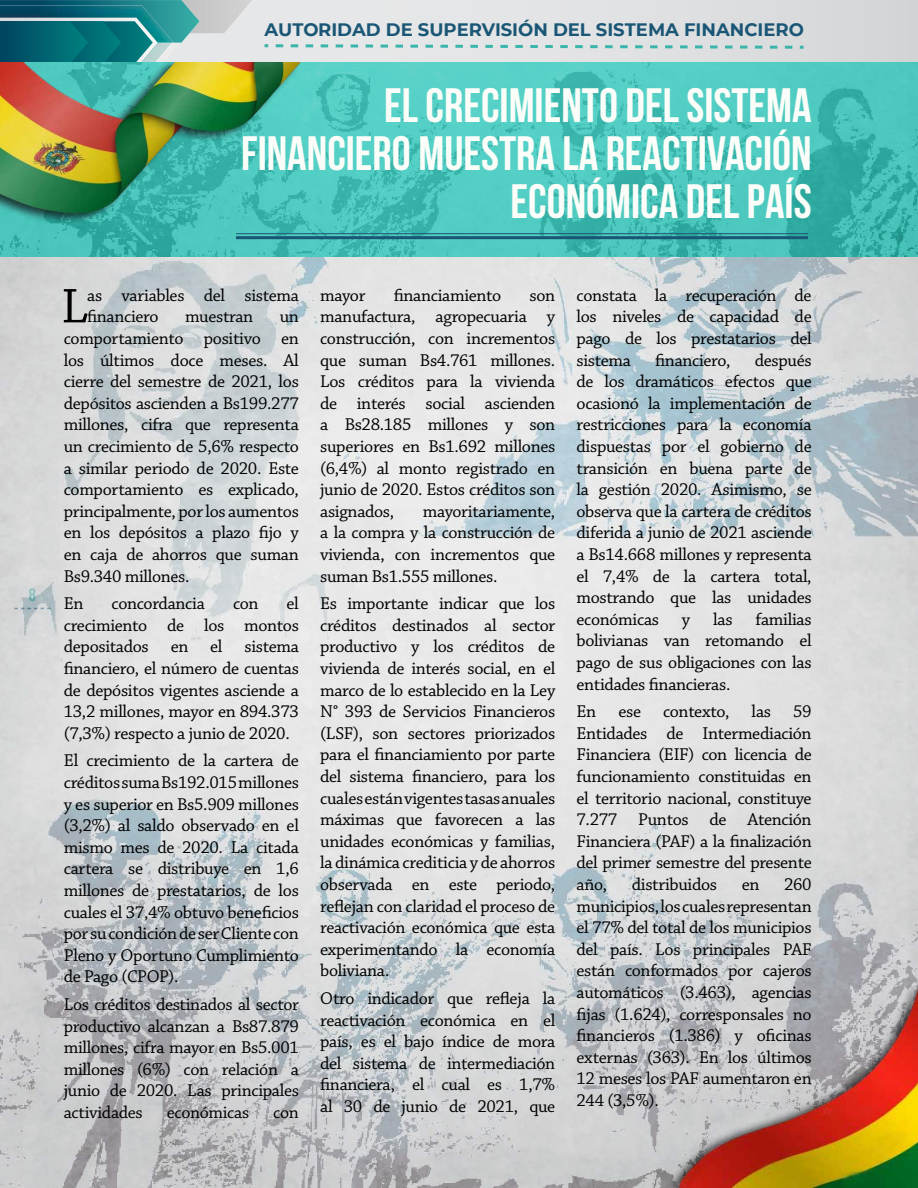
<style>
.page{position:relative;width:918px;height:1188px;background:#fff}
.page>*{position:absolute;margin:0;border:0;box-sizing:border-box;transform-origin:0 0}
.t1{font:51.3px "Chaparral Pro";color:#000}
.t2{font:700 48px/48px "Bebas Neue";color:#fbfdf8;text-align:right}
.t3{font:800 33px "Montserrat";color:#fff}
.t4{font:18px/21.6px "Chaparral Pro";letter-spacing:-.02em;color:#000;text-align:justify}
.t5{font:700 18px "Montserrat";color:#1a5675}
.t6{font:700 18px "Bebas Neue";color:#3ab5ab}
</style>
<div class="page">
<svg style="left:200px;top:0;width:718px;height:62px;background:#dfe1e2"></svg>
<img style="left:200px;top:0;width:52px;height:33px">
<svg style="left:0;top:0;width:200px;height:62px;background:#2c808a"></svg>
<svg style="left:785px;top:46px;width:7px;height:3px"></svg>
<svg style="left:770px;top:46px;width:7px;height:3px"></svg>
<svg style="left:755px;top:46px;width:7px;height:3px"></svg>
<svg style="left:740px;top:46px;width:7px;height:3px"></svg>
<svg style="left:725px;top:46px;width:7px;height:3px"></svg>
<svg style="left:710px;top:45px;width:8px;height:4px"></svg>
<svg style="left:695px;top:45px;width:8px;height:3px"></svg>
<svg style="left:680px;top:45px;width:8px;height:3px"></svg>
<svg style="left:665px;top:45px;width:8px;height:3px"></svg>
<svg style="left:650px;top:45px;width:8px;height:3px"></svg>
<svg style="left:635px;top:45px;width:8px;height:3px"></svg>
<svg style="left:620px;top:45px;width:8px;height:3px"></svg>
<svg style="left:605px;top:45px;width:8px;height:3px"></svg>
<svg style="left:590px;top:45px;width:8px;height:3px"></svg>
<svg style="left:575px;top:45px;width:8px;height:3px"></svg>
<svg style="left:560px;top:45px;width:8px;height:3px"></svg>
<svg style="left:545px;top:45px;width:8px;height:3px"></svg>
<svg style="left:530px;top:45px;width:8px;height:3px"></svg>
<svg style="left:515px;top:45px;width:8px;height:3px"></svg>
<svg style="left:500px;top:45px;width:8px;height:3px"></svg>
<svg style="left:485px;top:45px;width:8px;height:3px"></svg>
<svg style="left:470px;top:45px;width:8px;height:3px"></svg>
<svg style="left:455px;top:45px;width:8px;height:3px"></svg>
<svg style="left:440px;top:45px;width:8px;height:3px"></svg>
<svg style="left:425px;top:45px;width:8px;height:3px"></svg>
<svg style="left:411px;top:45px;width:7px;height:3px"></svg>
<svg style="left:396px;top:45px;width:7px;height:3px"></svg>
<svg style="left:381px;top:45px;width:7px;height:3px"></svg>
<svg style="left:366px;top:45px;width:7px;height:3px"></svg>
<svg style="left:351px;top:44px;width:7px;height:4px"></svg>
<svg style="left:336px;top:44px;width:7px;height:3px"></svg>
<svg style="left:321px;top:44px;width:7px;height:3px"></svg>
<svg style="left:306px;top:44px;width:7px;height:3px"></svg>
<svg style="left:291px;top:44px;width:7px;height:3px"></svg>
<svg style="left:276px;top:44px;width:7px;height:3px"></svg>
<svg style="left:800px;top:46px;width:4px;height:3px"></svg>
<img style="left:0;top:257px;width:918px;height:931px">
<img style="left:670px;top:986px;width:248px;height:202px">
<img style="left:0;top:62px;width:918px;height:195px">
<hr style="left:236px;top:233px;width:572px;height:1px;background:#1a5675">
<hr style="left:236px;top:236px;width:572px;height:3px;background:#1a5675">
<img style="left:0;top:62px;width:302px;height:173px">
<p class="t5" style="left:265px;top:17px;width:541px">AUTORIDAD DE SUPERVISIÓN DEL SISTEMA FINANCIERO</p>
<h2 class="t2" style="left:241px;top:81px;width:572px">EL CRECIMIENTO DEL SISTEMA<br>FINANCIERO MUESTRA LA REACTIVACIÓN<br>ECONÓMICA DEL PAÍS</h2>
<h3 class="t3" style="left:92px;top:97px;width:602px">SISTEMA FINANCIERO 6 de agosto</h3>
<p class="t6" style="left:29px;top:585px;width:9px">8</p>
<h1 class="t1" style="left:61px;top:278px;width:28px">L</h1>
<p class="t4" style="left:87px;top:285px;width:213px">as variables del sistema financiero</p>
<p class="t4" style="left:185px;top:307px;width:70px">muestran</p>
<p class="t4" style="left:64px;top:307px;width:237px;text-indent:216px">un comportamiento positivo en los últimos doce meses. Al cierre del semestre de 2021, los depósitos ascienden a Bs199.277 millones, cifra que representa un crecimiento de 5,6% respecto a similar periodo de 2020. Este comportamiento es explicado, principalmente, por los aumentos en los depósitos a plazo fijo y en caja de ahorros que suman Bs9.340 millones.</p>
<p class="t4" style="left:64px;top:593px;width:21px">En</p>
<p class="t4" style="left:112px;top:593px;width:95px">concordancia</p>
<p class="t4" style="left:233px;top:593px;width:27px">con</p>
<p class="t4" style="left:64px;top:593px;width:237px;text-indent:223px">el crecimiento de los montos depositados en el sistema financiero, el número de cuentas de depósitos vigentes asciende a 13,2 millones, mayor en 894.373 (7,3%) respecto a junio de 2020.</p>
<p class="t4" style="left:64px;top:751px;width:237px">El crecimiento de la cartera de créditos suma Bs192.015 millones y es superior en Bs5.909 millones (3,2%) al saldo observado en el mismo mes de 2020. La citada cartera se distribuye en 1,6 millones de prestatarios, de los cuales el 37,4% obtuvo beneficios por su condición de ser Cliente con Pleno y Oportuno Cumplimiento de Pago (CPOP).</p>
<p class="t4" style="left:64px;top:994px;width:237px">Los créditos destinados al sector productivo alcanzan a Bs87.879 millones, cifra mayor en Bs5.001 millones (6%) con relación a junio de 2020. Las principales actividades</p>
<p class="t4" style="left:167px;top:1102px;width:84px">económicas</p>
<p class="t4" style="left:273px;top:1102px;width:27px">con</p>
<p class="t4" style="left:320px;top:285px;width:47px">mayor</p>
<p class="t4" style="left:394px;top:285px;width:109px">financiamiento</p>
<p class="t4" style="left:320px;top:285px;width:237px;text-indent:209px">son manufactura, agropecuaria y construcción, con incrementos que suman Bs4.761 millones.<br>Los créditos para la vivienda de interés social ascienden a Bs28.185 millones y son superiores en Bs1.692 millones (6,4%) al monto registrado en junio de 2020. Estos créditos son asignados,</p>
<p class="t4" style="left:320px;top:501px;width:237px;text-indent:103px">mayoritariamente, a la compra y la construcción de vivienda, con incrementos que suman Bs1.555 millones.</p>
<p class="t4" style="left:320px;top:593px;width:237px">Es importante indicar que los créditos destinados al sector productivo y los créditos de vivienda de interés social, en el marco de lo establecido en la Ley N° 393 de Servicios Financieros (LSF), son sectores priorizados para el financiamiento por parte del sistema financiero, para los cuales están vigentes tasas anuales máximas que favorecen a las unidades económicas y familias, la dinámica crediticia y de ahorros observada en este periodo, reflejan con claridad el proceso de reactivación económica que esta experimentando la economía boliviana.</p>
<p class="t4" style="left:320px;top:988px;width:237px">Otro indicador que refleja la reactivación económica en el país, es el bajo índice de mora del sistema de intermediación financiera, el cual es 1,7% al 30 de junio de 2021, que</p>
<p class="t4" style="left:577px;top:285px;width:237px">constata la recuperación de los niveles de capacidad de pago de los prestatarios del sistema</p>
<p class="t4" style="left:577px;top:350px;width:237px;text-indent:178px">después de los dramáticos efectos que ocasionó la implementación de restricciones para la economía dispuestas por el gobierno de transición en buena parte de la gestión 2020. Asimismo, se observa que la cartera de créditos diferida a junio de 2021 asciende a Bs14.668 millones y representa el 7,4% de la cartera total, mostrando que las unidades económicas</p>
<p class="t4" style="left:655px;top:350px;width:77px">financiero,</p>
<p class="t4" style="left:577px;top:609px;width:237px;text-indent:179px">familias bolivianas van retomando el pago de sus obligaciones con las entidades financieras.</p>
<p class="t4" style="left:577px;top:701px;width:237px">En ese contexto, las 59<br>Entidades de Intermediación Financiera (EIF) con licencia de funcionamiento constituidas en el territorio nacional, constituye 7.277 Puntos de Atención Financiera (PAF) a la finalización del primer semestre del presente año,</p>
<p class="t4" style="left:682px;top:609px;width:10px">y</p>
<p class="t4" style="left:713px;top:609px;width:21px">las</p>
<p class="t4" style="left:632px;top:874px;width:87px">distribuidos</p>
<p class="t4" style="left:742px;top:874px;width:19px">en</p>
<p class="t4" style="left:577px;top:874px;width:237px;text-indent:208px">260 municipios, los cuales representan el 77% del total de los municipios del país. Los principales PAF están conformados por cajeros automáticos (3.463), agencias fijas (1.624), corresponsales no financieros (1.386) y oficinas externas (363). En los últimos 12 meses los PAF aumentaron en 244 (3,5%).</p>
</div>
